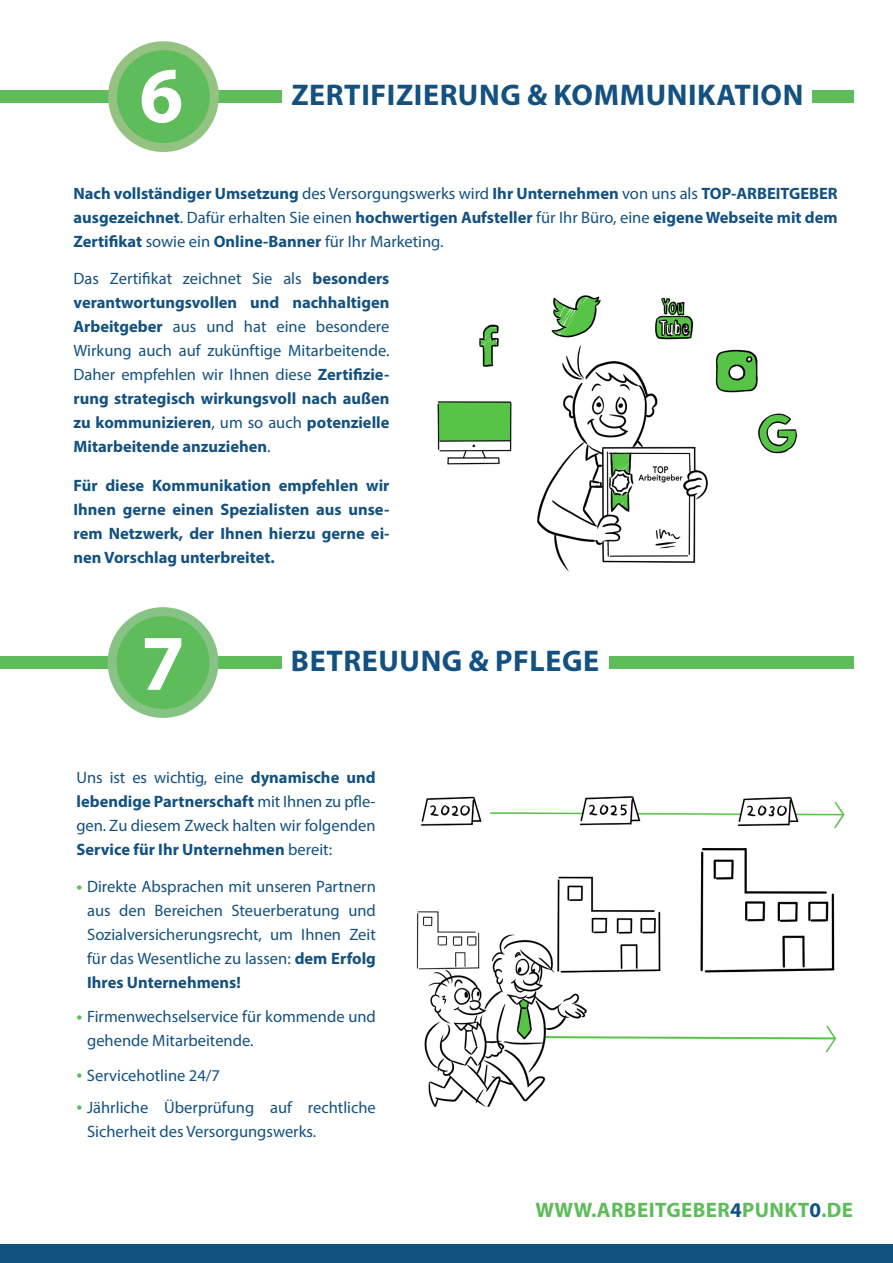
<style>
.page{position:relative;width:893px;height:1263px;background:#fff}
.page>*{position:absolute;margin:0;border:0;box-sizing:border-box;transform-origin:0 0}
.t1{font:700 79.5px "Myriad Pro";color:#fff}
.t2{font:700 30px "Myriad Pro";letter-spacing:.02em;color:#135181}
.t3{font:700 21px "Myriad Pro";letter-spacing:.02em;color:#5ebc5a}
.t4{font:21px "Myriad Pro";color:#5ebc5a}
.t5{font:700 16.5px/24px "Myriad Pro";color:#135181;text-align:justify}
.t6{font:16.5px/24px "Myriad Pro";color:#135181;text-align:justify}
.s1{font-weight:400}
.s2{font-weight:700}
.s3{color:#135181}
</style>
<div class="page">
<div style="left:0;top:1245px;width:893px;height:18px;background:#135181"></div>
<div style="left:0;top:90px;width:853px;height:13px;background:#5ebc5a"></div>
<div style="left:108px;top:41px;width:111px;height:111px;background:#94c280;border-radius:50%"></div>
<div style="left:117px;top:50px;width:93px;height:93px;background:#5ebc5a;border-radius:50%"></div>
<div style="left:282px;top:77px;width:530px;height:39px;background:#fff"></div>
<div style="left:0;top:656px;width:853px;height:13px;background:#5ebc5a"></div>
<div style="left:108px;top:607px;width:110px;height:111px;background:#88c386;border-radius:50%"></div>
<div style="left:117px;top:616px;width:92px;height:93px;background:#5ebc5a;border-radius:50%"></div>
<div style="left:282px;top:643px;width:327px;height:66px;background:#fff"></div>
<img style="left:416px;top:796px;width:429px;height:312px">
<img style="left:437px;top:295px;width:361px;height:277px">
<p class="t1" style="left:139px;top:44px;width:46px">6</p>
<p class="t2" style="left:291px;top:76px;width:513px">ZERTIFIZIERUNG &amp; KOMMUNIKATION</p>
<p class="t5" style="left:74px;top:181px;width:766px">Nach vollständiger Umsetzung <span class="s1">des Versorgungswerks wird</span> Ihr Unternehmen <span class="s1">von uns als</span> TOP-ARBEITGEBER ausgezeichnet<span class="s1">. Dafür erhalten Sie einen</span> hochwertigen Aufsteller <span class="s1">für Ihr Büro, eine</span> eigene Webseite mit dem Zertifikat <span class="s1">sowie ein</span> Online-Banner <span class="s1">für Ihr Marketing.</span></p>
<p class="t5" style="left:74px;top:266px;width:317px"><span class="s1">Das Zertifikat zeichnet Sie als</span> besonders verantwortungsvollen und nachhaltigen Arbeitgeber <span class="s1">aus und hat eine besondere Wirkung auch auf zukünftige Mitarbeitende.<br>Daher empfehlen wir Ihnen diese</span> Zertifizie&shy;rung strategisch wirkungsvoll nach außen zu kommunizieren<span class="s1">, um so auch</span> potenzielle Mitarbeitende anzuziehen<span class="s1">.</span></p>
<p class="t5" style="left:74px;top:473px;width:317px">Für diese Kommunikation empfehlen wir Ihnen gerne einen Spezialisten aus unse&shy;rem Netzwerk, der Ihnen hierzu gerne ei&shy;nen Vorschlag unterbreitet.</p>
<p class="t1" style="left:141px;top:611px;width:46px">7</p>
<p class="t2" style="left:291px;top:641px;width:310px">BETREUUNG &amp; PFLEGE</p>
<p class="t6" style="left:77px;top:765px;width:301px">Uns ist es wichtig, eine <span class="s2">dynamische und lebendige Partnerschaft</span> mit Ihnen zu pfle&shy;gen. Zu diesem Zweck halten wir folgenden <span class="s2">Service für Ihr Unternehmen</span> bereit:</p>
<p class="t6" style="left:87px;top:874px;width:290px">Direkte Absprachen mit unseren Partnern aus den Bereichen Steuerberatung und Sozialversicherungsrecht, um Ihnen Zeit für das Wesentliche zu lassen: <span class="s2">dem Erfolg Ihres Unternehmens!</span></p>
<p class="t4" style="left:77px;top:873px;width:7px">•</p>
<p class="t6" style="left:87px;top:1004px;width:290px">Firmenwechselservice für kommende und gehende Mitarbeitende.</p>
<p class="t4" style="left:77px;top:1002px;width:7px">•</p>
<p class="t6" style="left:87px;top:1063px;width:135px">Servicehotline 24/7</p>
<p class="t6" style="left:87px;top:1095px;width:290px">Jährliche Überprüfung auf rechtliche<br>Sicherheit des Versorgungswerks.</p>
<p class="t4" style="left:77px;top:1061px;width:7px">•</p>
<p class="t4" style="left:77px;top:1093px;width:7px">•</p>
<p class="t3" style="left:535px;top:1196px;width:319px">WWW.ARBEITGEBER<span class="s3">4</span>PUNKT<span class="s3">0</span>.DE</p>
</div>
